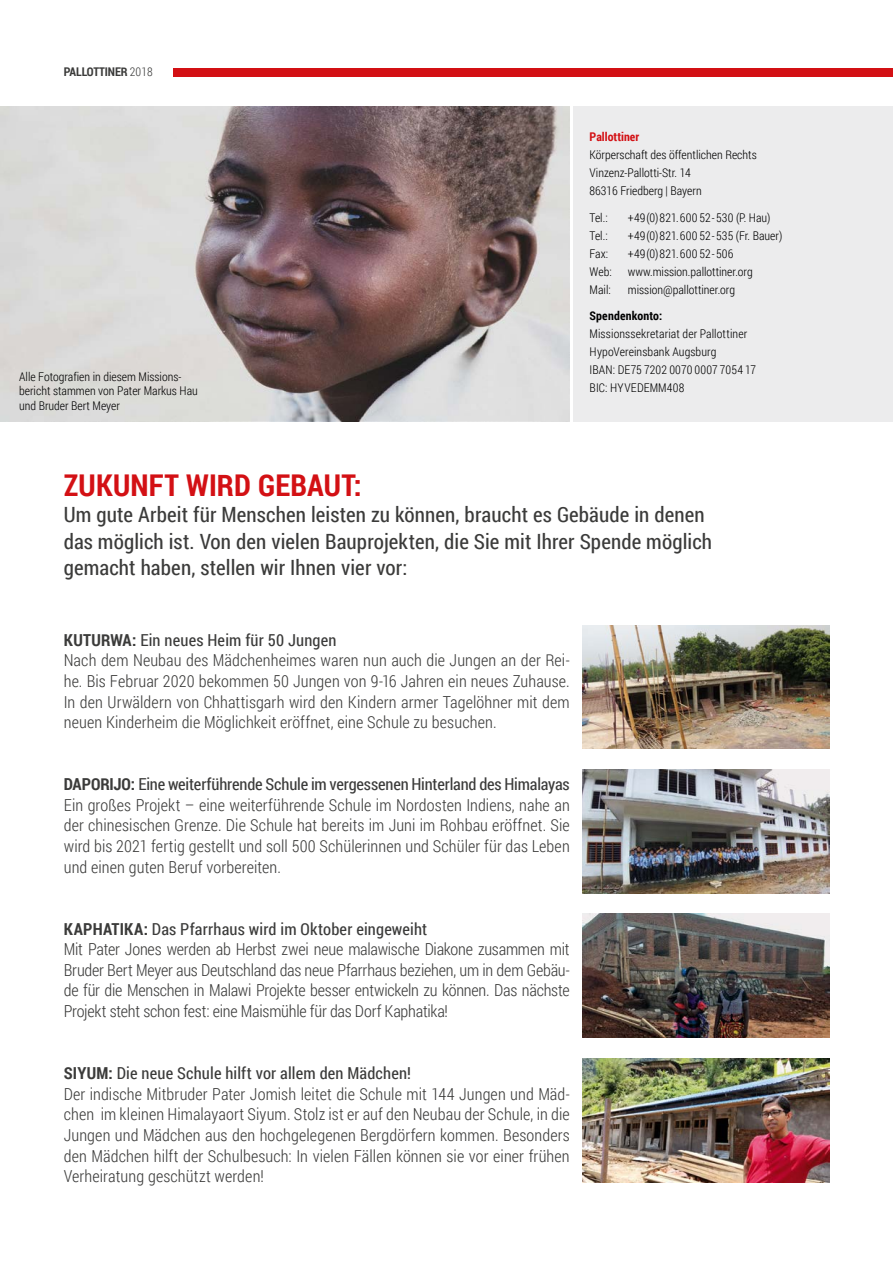
<style>
.page{position:relative;width:893px;height:1263px;background:#fff}
.page>*{position:absolute;margin:0;border:0;box-sizing:border-box;transform-origin:0 0}
.t1{font:700 30px "Roboto Condensed";letter-spacing:.005em;color:#d31014}
.t2{font:21px/26.2px "Roboto Condensed";letter-spacing:.005em;color:#3b3b3a}
.t3{font:300 16.5px/20.7px "Roboto Condensed";letter-spacing:.005em;color:#3b3b3a}
.t4{font:300 16.5px/20.7px "Roboto Condensed";letter-spacing:-.015em;color:#3b3b3a}
.t5{font:300 12px/18px "Roboto Condensed";color:#000}
.t6{font:700 12px "Roboto Condensed";letter-spacing:-.01em;color:#3b3b3a}
.t7{font:700 12px "Roboto Condensed";letter-spacing:.015em;color:#000}
.t8{font:700 12px "Roboto Condensed";color:#d31014}
.s1{font-weight:300}
.s2{font-weight:700}
.s3{font-weight:400}
</style>
<div class="page">
<div style="left:574px;top:106px;width:319px;height:316px;background:#ececed"></div>
<img style="left:0;top:106px;width:570px;height:316px">
<img style="left:583px;top:625px;width:246px;height:124px">
<img style="left:583px;top:769px;width:246px;height:124px">
<img style="left:583px;top:914px;width:246px;height:124px">
<img style="left:583px;top:1058px;width:246px;height:124px">
<div style="left:174px;top:68px;width:719px;height:8px;background:#d31014"></div>
<p class="t6" style="left:64px;top:64px;width:90px">PALLOTTINER <span class="s1">2018</span></p>
<p class="t5" style="left:19px;top:369px;width:180px;line-height:14.4px">Alle Fotografien in diesem Missions&shy;bericht stammen von Pater Markus Hau und Bruder Bert Meyer</p>
<p class="t8" style="left:590px;top:128px;width:51px">Pallottiner</p>
<p class="t5" style="left:590px;top:145px;width:169px">Körperschaft des öffentlichen Rechts<br>Vinzenz-Pallotti-Str. 14<br>86316 Friedberg | Bayern</p>
<p class="t5" style="left:590px;top:208px;width:20px">Tel.:</p>
<p class="t5" style="left:628px;top:208px;width:144px">+49 (0) 821. 600 52 - 530 (P. Hau)</p>
<p class="t5" style="left:590px;top:226px;width:20px">Tel.:</p>
<p class="t5" style="left:628px;top:226px;width:156px">+49 (0) 821. 600 52 - 535 (Fr. Bauer)</p>
<p class="t5" style="left:590px;top:244px;width:20px">Fax:</p>
<p class="t5" style="left:628px;top:244px;width:107px">+49 (0) 821. 600 52 - 506</p>
<p class="t5" style="left:590px;top:262px;width:24px">Web:</p>
<p class="t5" style="left:628px;top:262px;width:126px">www.mission.pallottiner.org</p>
<p class="t5" style="left:590px;top:280px;width:23px">Mail:</p>
<p class="t5" style="left:628px;top:280px;width:109px">mission@pallottiner.org</p>
<p class="t7" style="left:590px;top:307px;width:74px">Spendenkonto:</p>
<p class="t5" style="left:590px;top:324px;width:168px">Missionssekretariat der Pallottiner<br>HypoVereinsbank Augsburg<br>IBAN: DE75 7202 0070 0007 7054 17<br>BIC: HYVEDEMM408</p>
<h1 class="t1" style="left:64px;top:464px;width:299px">ZUKUNFT WIRD GEBAUT:</h1>
<p class="t2" style="left:64px;top:501px;width:650px">Um gute Arbeit für Menschen leisten zu können, braucht es Gebäude in denen das möglich ist. Von den vielen Bauprojekten, die Sie mit Ihrer Spende möglich gemacht haben, stellen wir Ihnen vier vor:</p>
<p class="t3" style="left:64px;top:629px;width:507px"><span class="s2">KUTURWA:</span> <span class="s3">Ein neues Heim für 50 Jungen<br></span>Nach dem Neubau des Mädchenheimes waren nun auch die Jungen an der Rei&shy;he. Bis Februar 2020 bekommen 50 Jungen von 9-16 Jahren ein neues Zuhause.<br>In den Urwäldern von Chhattisgarh wird den Kindern armer Tagelöhner mit dem neuen Kinderheim die Möglichkeit eröffnet, eine Schule zu besuchen.</p>
<p class="t3" style="left:64px;top:773px;width:508px;text-align:justify"><span class="s2">DAPORIJO:</span> <span class="s3">Eine weiterführende Schule im vergessenen Hinterland des Himalayas </span>Ein großes Projekt – eine weiterführende Schule im Nordosten Indiens, nahe an der chinesischen Grenze. Die Schule hat bereits im Juni im Rohbau eröffnet. Sie wird bis 2021 fertig gestellt und soll 500 Schülerinnen und Schüler für das Leben und einen guten Beruf vorbereiten.</p>
<p class="t4" style="left:64px;top:918px;width:507px"><span class="s2">KAPHATIKA:</span> <span class="s3">Das Pfarrhaus wird im Oktober eingeweiht<br></span>Mit Pater Jones werden ab Herbst zwei neue malawische Diakone zusammen mit Bruder Bert Meyer aus Deutschland das neue Pfarrhaus beziehen, um in dem Gebäu&shy;de für die Menschen in Malawi Projekte besser entwickeln zu können. Das nächste Projekt steht schon fest: eine Maismühle für das Dorf Kaphatika!</p>
<p class="t3" style="left:64px;top:1062px;width:507px"><span class="s2">SIYUM:</span> <span class="s3">Die neue Schule hilft vor allem den Mädchen!<br></span>Der indische Mitbruder Pater Jomish leitet die Schule mit 144 Jungen und Mäd&shy;chen im kleinen Himalayaort Siyum. Stolz ist er auf den Neubau der Schule, in die Jungen und Mädchen aus den hochgelegenen Bergdörfern kommen. Besonders den Mädchen hilft der Schulbesuch: In vielen Fällen können sie vor einer frühen Verheiratung geschützt werden!</p>
</div>
